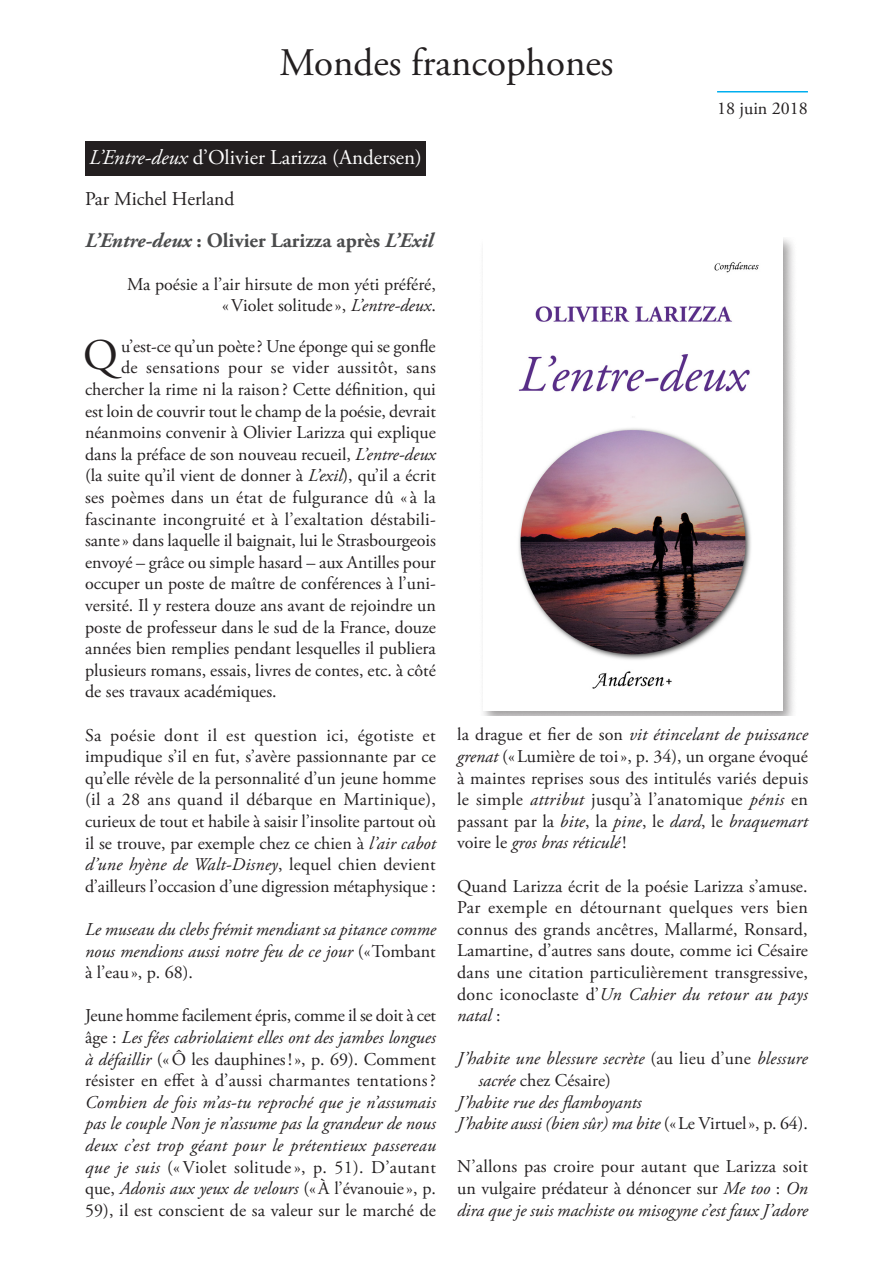
<style>
.page{position:relative;width:893px;height:1263px;background:#fff}
.page>*{position:absolute;margin:0;border:0;box-sizing:border-box;transform-origin:0 0}
.t1{font:43.65px "Adobe Garamond Pro";color:#231f20}
.t2{font:39px "Adobe Garamond Pro";color:#231f20}
.t3{font:21px "Adobe Garamond Pro";color:#fff}
.t4{font:700 20.55px "Adobe Garamond Pro";color:#4b4c4d}
.t5{font:19.5px "Adobe Garamond Pro";color:#231f20}
.t6{font:18px/21.6px "Adobe Garamond Pro";color:#231f20;text-align:justify}
.t7{font:italic 18px/21.6px "Adobe Garamond Pro";color:#231f20;text-align:justify}
.t8{font:18px "Adobe Garamond Pro";letter-spacing:.025em;color:#231f20}
.s1{font-style:italic}
.s2{font-style:normal}
</style>
<div class="page">
<div style="left:85px;top:141px;width:340px;height:34px;background:#231f20"></div>
<hr style="left:717px;top:91px;width:91px;height:1px;background:#00aeef">
<div style="left:479px;top:237px;width:319px;height:479px;background:#231f20;opacity:.43"></div>
<img style="left:483px;top:237px;width:299px;height:474px">
<h2 class="t2" style="left:279px;top:39px;width:336px">Mondes francophones</h2>
<p class="t6" style="left:717px;top:98px;width:92px">18 juin 2018</p>
<p class="t3" style="left:89px;top:145px;width:334px"><span class="s1">L’Entre-deux</span> d’Olivier Larizza (Andersen)</p>
<p class="t5" style="left:85px;top:187px;width:151px">Par Michel Herland</p>
<p class="t4" style="left:85px;top:228px;width:349px"><span class="s1">L’Entre-deux</span> : Olivier Larizza après <span class="s1">L’Exil</span></p>
<p class="t6" style="left:127px;top:274px;width:310px;text-align:right">Ma poésie a l’air hirsute de mon yéti préféré, «Violet solitude», <span class="s1">L’entre-deux</span>.</p>
<h1 class="t1" style="left:83px;top:329px;width:36px">Q</h1>
<p class="t6" style="left:121px;top:336px;width:316px">u’est-ce qu’un poète? Une éponge qui se gonfle</p>
<p class="t8" style="left:121px;top:357px;width:317px">de sensations pour se vider aussitôt, sans</p>
<p class="t6" style="left:85px;top:379px;width:352px">chercher la rime ni la raison? Cette définition, qui</p>
<p class="t6" style="left:85px;top:401px;width:352px">est loin de couvrir tout le champ de la poésie, devrait</p>
<p class="t6" style="left:85px;top:422px;width:352px">néanmoins convenir à Olivier Larizza qui explique</p>
<p class="t6" style="left:85px;top:444px;width:352px">dans la préface de son nouveau recueil, <span class="s1">L’entre-deux</span></p>
<p class="t6" style="left:85px;top:465px;width:352px">(la suite qu’il vient de donner à <span class="s1">L’exil</span>), qu’il a écrit</p>
<p class="t6" style="left:85px;top:487px;width:352px">ses poèmes dans un état de fulgurance dû « à la</p>
<p class="t6" style="left:85px;top:509px;width:352px">fascinante incongruité et à l’exaltation déstabili-</p>
<p class="t6" style="left:85px;top:530px;width:352px">sante» dans laquelle il baignait, lui le Strasbourgeois</p>
<p class="t6" style="left:85px;top:552px;width:352px">envoyé – grâce ou simple hasard – aux Antilles pour</p>
<p class="t6" style="left:85px;top:573px;width:352px">occuper un poste de maître de conférences à l’uni-</p>
<p class="t6" style="left:85px;top:595px;width:352px">versité. Il y restera douze ans avant de rejoindre un</p>
<p class="t6" style="left:85px;top:617px;width:352px">poste de professeur dans le sud de la France, douze</p>
<p class="t6" style="left:85px;top:638px;width:352px">années bien remplies pendant lesquelles il publiera</p>
<p class="t6" style="left:85px;top:660px;width:352px">plusieurs romans, essais, livres de contes, etc. à côté</p>
<p class="t6" style="left:85px;top:681px;width:193px">de ses travaux académiques.</p>
<p class="t6" style="left:85px;top:725px;width:352px">Sa poésie dont il est question ici, égotiste et impudique s’il en fut, s’avère passionnante par ce qu’elle révèle de la personnalité d’un jeune homme (il a 28 ans quand il débarque en Martinique), curieux de tout et habile à saisir l’insolite partout où il se trouve, par exemple chez ce chien à <span class="s1">l’air cabot d’une hyène de Walt-Disney</span>, lequel chien devient d’ailleurs l’occasion d’une digression métaphysique :</p>
<p class="t7" style="left:85px;top:919px;width:352px">Le museau du clebs frémit mendiant sa pitance comme nous mendions aussi notre feu de ce jour <span class="s2">(«Tombant à l’eau», p. 68).</span></p>
<p class="t6" style="left:85px;top:1005px;width:353px">Jeune homme facilement épris, comme il se doit à cet âge : <span class="s1">Les fées cabriolaient elles ont des jambes longues à défaillir</span> («Ô les dauphines!», p. 69). Comment résister en effet à d’aussi charmantes tentations?</p>
<p class="t7" style="left:85px;top:1092px;width:352px">Combien de fois m’as-tu reproché que je n’assumais pas le couple Non je n’assume pas la grandeur de nous deux c’est trop géant pour le prétentieux passereau que je suis <span class="s2">(«Violet solitude», p. 51). D’autant que,</span> Adonis aux yeux de velours <span class="s2">(«À l’évanouie», p.<br>59), il est conscient de sa valeur sur le marché de</span></p>
<p class="t6" style="left:457px;top:724px;width:353px">la drague et fier de son <span class="s1">vit étincelant de puissance grenat</span> («Lumière de toi», p. 34), un organe évoqué à maintes reprises sous des intitulés variés depuis le simple <span class="s1">attribut</span> jusqu’à l’anatomique <span class="s1">pénis</span> en passant par la <span class="s1">bite</span>, la <span class="s1">pine</span>, le <span class="s1">dard</span>, le <span class="s1">braquemart </span>voire le <span class="s1">gros bras réticulé</span>!</p>
<p class="t6" style="left:457px;top:876px;width:352px">Quand Larizza écrit de la poésie Larizza s’amuse.<br>Par exemple en détournant quelques vers bien connus des grands ancêtres, Mallarmé, Ronsard, Lamartine, d’autres sans doute, comme ici Césaire dans une citation particulièrement transgressive, donc iconoclaste d’<span class="s1">Un Cahier du retour au pays natal</span> :</p>
<p class="t7" style="left:457px;top:1048px;width:352px">J’habite une blessure secrète <span class="s2">(au lieu d’une</span> blessure</p>
<p class="t6" style="left:478px;top:1070px;width:134px"><span class="s1">sacrée</span> chez Césaire)</p>
<p class="t7" style="left:457px;top:1091px;width:186px">J’habite rue des flamboyants</p>
<p class="t7" style="left:457px;top:1113px;width:352px">J’habite aussi (bien sûr) ma bite <span class="s2">(«Le Virtuel», p. 64).</span></p>
<p class="t6" style="left:457px;top:1156px;width:352px">N’allons pas croire pour autant que Larizza soit un vulgaire prédateur à dénoncer sur <span class="s1">Me too</span> : <span class="s1">On dira que je suis machiste ou misogyne c’est faux J’adore</span></p>
</div>
